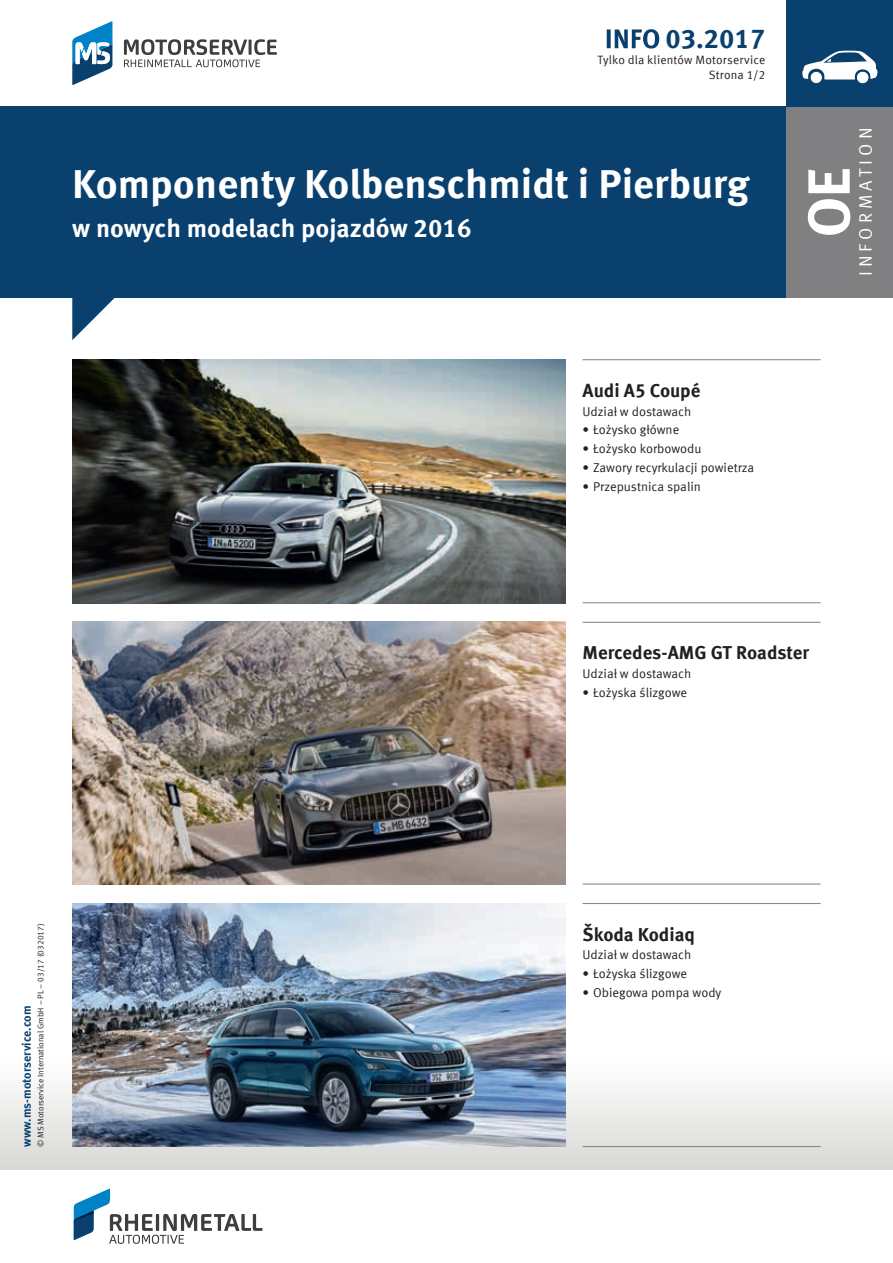
<style>
.page{position:relative;width:893px;height:1263px;background:#fff}
.page>*{position:absolute;margin:0;border:0;box-sizing:border-box;transform-origin:0 0}
.t1{font:700 40.5px "Meta Offc Pro";color:#fff}
.t2{font:700 27px "Meta Offc Pro";color:#09406e}
.t3{font:700 25.5px "Meta Offc Pro";color:#fff}
.t4{font:700 18.75px "Meta Offc Pro";color:#231f20}
.t5{font:18px "Meta Offc Pro Norm";letter-spacing:.23em;color:#fff}
.t6{font:12.75px "Meta Offc Pro Norm";letter-spacing:-.005em;color:#231f20}
.t7{font:12px/15px "Meta Offc Pro Norm";letter-spacing:.01em;color:#231f20;text-align:right}
.t8{font:700 12px "Meta Offc Pro";color:#09406e}
.t9{font:8.25px "Meta Offc Pro Norm";color:#231f20}
</style>
<div class="page">
<div style="left:0;top:1054px;width:893px;height:115px;background:linear-gradient(to bottom,#fff,#d8d9d6)"></div>
<div style="left:0;top:106px;width:893px;height:192px;background:#09406e"></div>
<div style="left:787px;top:106px;width:106px;height:192px;background:#808083"></div>
<svg style="left:124px;top:39px;width:153px;height:28px"></svg>
<svg style="left:72px;top:21px;width:40px;height:64px"></svg>
<svg style="left:74px;top:1188px;width:188px;height:56px"></svg>
<div style="left:787px;top:0;width:106px;height:106px;background:#09406e"></div>
<svg style="left:802px;top:50px;width:76px;height:33px"></svg>
<svg style="left:808px;top:169px;width:42px;height:66px"></svg>
<svg style="left:607px;top:29px;width:52px;height:20px"></svg>
<svg style="left:72px;top:298px;width:43px;height:42px"></svg>
<img style="left:72px;top:359px;width:494px;height:244px">
<img style="left:72px;top:622px;width:494px;height:262px">
<img style="left:72px;top:903px;width:494px;height:244px">
<hr style="left:583px;top:359px;width:238px;height:1px;background:#808083">
<hr style="left:583px;top:602px;width:238px;height:1px;background:#808083">
<hr style="left:583px;top:622px;width:238px;height:1px;background:#808083">
<hr style="left:583px;top:884px;width:238px;height:1px;background:#808083">
<hr style="left:583px;top:903px;width:238px;height:1px;background:#808083">
<hr style="left:583px;top:1146px;width:238px;height:1px;background:#808083">
<h2 class="t2" style="left:665px;top:18px;width:102px">03.2017</h2>
<p class="t7" style="left:598px;top:51px;width:169px">Tylko dla klientów Motorservice<br>Strona 1/2</p>
<h1 class="t1" style="left:72px;top:152px;width:679px">Komponenty Kolbenschmidt i Pierburg</h1>
<h3 class="t3" style="left:72px;top:208px;width:401px">w nowych modelach pojazdów 2016</h3>
<h3 class="t4" style="left:583px;top:376px;width:119px">Audi A5 Coupé</h3>
<p class="t6" style="left:583px;top:402px;width:110px">Udział w dostawach</p>
<p class="t6" style="left:583px;top:420px;width:98px">• Łożysko główne</p>
<p class="t6" style="left:583px;top:439px;width:121px">• Łożysko korbowodu</p>
<p class="t6" style="left:583px;top:458px;width:173px">• Zawory recyrkulacji powietrza</p>
<p class="t6" style="left:583px;top:477px;width:120px">• Przepustnica spalin</p>
<h3 class="t5" style="left:852px;top:276px;width:150px;rotate:-90deg">INFORMATION</h3>
<h3 class="t4" style="left:583px;top:638px;width:228px">Mercedes-AMG GT Roadster</h3>
<p class="t6" style="left:583px;top:664px;width:110px">Udział w dostawach</p>
<p class="t6" style="left:583px;top:683px;width:106px">• Łożyska ślizgowe</p>
<p class="t9" style="left:34px;top:1147px;width:225px;rotate:-90deg">© MS Motorservice International GmbH – PL – 03/17 (032017)</p>
<p class="t8" style="left:17px;top:1147px;width:143px;rotate:-90deg">www.ms-motorservice.com</p>
<h3 class="t4" style="left:583px;top:919px;width:114px">Škoda Kodiaq</h3>
<p class="t6" style="left:583px;top:945px;width:110px">Udział w dostawach</p>
<p class="t6" style="left:583px;top:964px;width:106px">• Łożyska ślizgowe</p>
<p class="t6" style="left:583px;top:983px;width:140px">• Obiegowa pompa wody</p>
</div>
